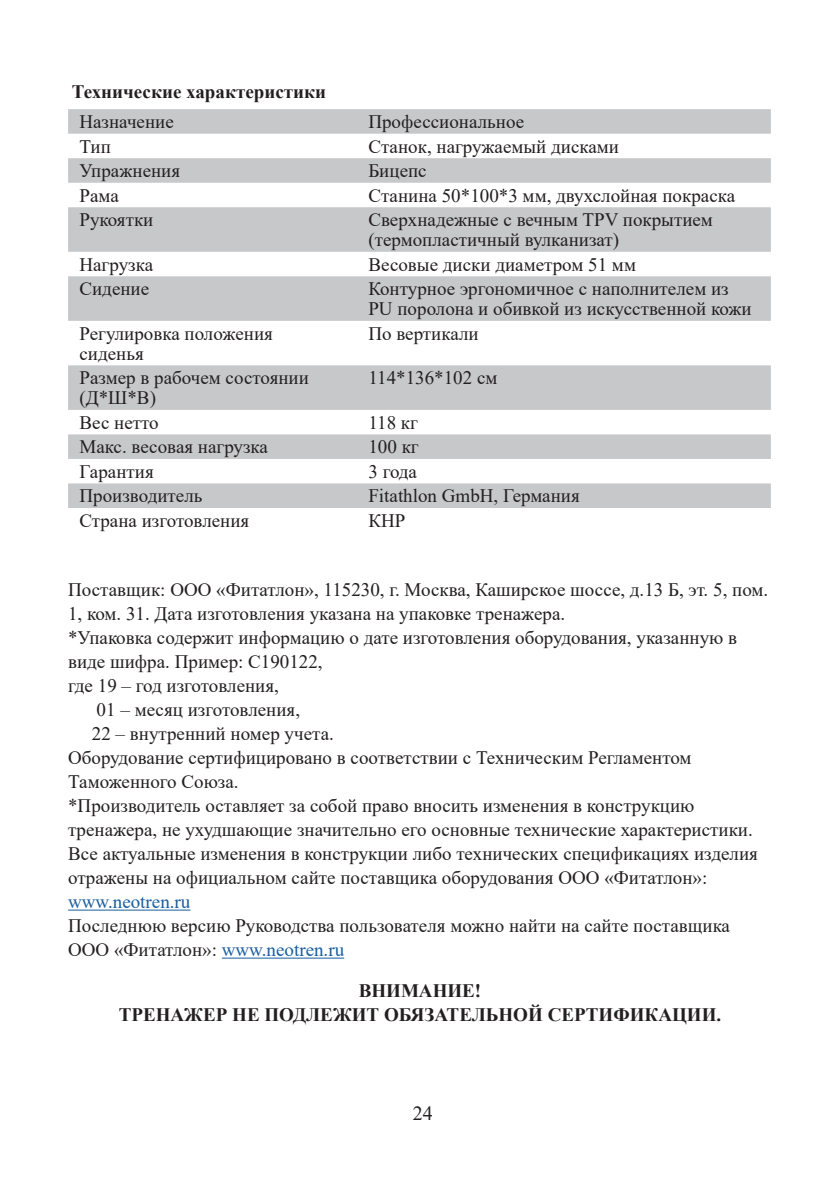
<style>
.page{position:relative;width:840px;height:1191px;background:#fff}
.page>*{position:absolute;margin:0;border:0;box-sizing:border-box;transform-origin:0 0}
.t1{font:20px "Times New Roman";color:#231f20}
.t2{font:19px/20px "Times New Roman";color:#231f20}
.t3{font:700 19px/24px "Times New Roman";color:#231f20;text-align:center}
.t4{font:19px "Times New Roman";color:#175d9e}
.s1{color:#175d9e}
</style>
<div class="page">
<svg style="left:68px;top:109px;width:702px;height:399px;fill:#c7c8ca"></svg>
<hr style="left:68px;top:909px;width:122px;height:1px;background:#175d9e">
<hr style="left:222px;top:957px;width:122px;height:1px;background:#175d9e">
<p class="t3" style="left:72px;top:79px;width:255px">Технические характеристики</p>
<p class="t2" style="left:79px;top:111px;width:96px">Назначение</p>
<p class="t2" style="left:368px;top:111px;width:157px">Профессиональное</p>
<p class="t2" style="left:79px;top:136px;width:33px">Тип</p>
<p class="t2" style="left:368px;top:136px;width:252px">Cтанок, нагружаемый дисками</p>
<p class="t2" style="left:79px;top:160px;width:102px">Упражнения</p>
<p class="t2" style="left:368px;top:160px;width:60px">Бицепс</p>
<p class="t2" style="left:79px;top:185px;width:41px">Рама</p>
<p class="t2" style="left:368px;top:185px;width:368px">Cтанина 50*100*3 мм, двухслойная покраска</p>
<p class="t2" style="left:79px;top:209px;width:75px">Рукоятки</p>
<p class="t2" style="left:368px;top:209px;width:346px">Сверхнадежные с вечным TPV покрытием (термопластичный вулканизат)</p>
<p class="t2" style="left:79px;top:254px;width:75px">Нагрузка</p>
<p class="t2" style="left:368px;top:254px;width:269px">Весовые диски диаметром 51 мм</p>
<p class="t2" style="left:79px;top:278px;width:71px">Сидение</p>
<p class="t2" style="left:368px;top:278px;width:384px">Контурное эргономичное с наполнителем из<br>PU поролона и обивкой из искусственной кожи</p>
<p class="t2" style="left:79px;top:323px;width:195px">Регулировка положения сиденья</p>
<p class="t2" style="left:368px;top:323px;width:112px">По вертикали</p>
<p class="t2" style="left:79px;top:367px;width:231px">Размер в рабочем состоянии (Д*Ш*В)</p>
<p class="t2" style="left:368px;top:367px;width:131px">114*136*102 см</p>
<p class="t2" style="left:79px;top:412px;width:81px">Вес нетто</p>
<p class="t2" style="left:368px;top:412px;width:51px">118 кг</p>
<p class="t2" style="left:79px;top:436px;width:190px">Макс. весовая нагрузка</p>
<p class="t2" style="left:368px;top:436px;width:52px">100 кг</p>
<p class="t2" style="left:79px;top:461px;width:76px">Гарантия</p>
<p class="t2" style="left:368px;top:461px;width:50px">3 года</p>
<p class="t2" style="left:79px;top:485px;width:124px">Производитель</p>
<p class="t2" style="left:368px;top:485px;width:213px">Fitathlon GmbH, Германия</p>
<p class="t2" style="left:79px;top:510px;width:171px">Страна изготовления</p>
<p class="t2" style="left:368px;top:510px;width:38px">КНР</p>
<p class="t2" style="left:68px;top:579px;width:701px">Поставщик: ООО «Фитатлон», 115230, г. Москва, Каширское шоссе, д.13 Б, эт. 5, пом.</p>
<p class="t2" style="left:68px;top:603px;width:498px">1, ком. 31. Дата изготовления указана на упаковке тренажера.</p>
<p class="t2" style="left:68px;top:627px;width:670px">*Упаковка содержит информацию о дате изготовления оборудования, указанную в</p>
<p class="t2" style="left:68px;top:651px;width:256px">виде шифра. Пример: С190122,</p>
<p class="t2" style="left:68px;top:675px;width:212px">где 19 – год изготовления,</p>
<p class="t2" style="left:97px;top:699px;width:205px">01 – месяц изготовления,</p>
<p class="t2" style="left:92px;top:723px;width:243px">22 – внутренний номер учета.</p>
<p class="t2" style="left:68px;top:747px;width:624px">Оборудование сертифицировано в соответствии с Техническим Регламентом</p>
<p class="t2" style="left:68px;top:771px;width:172px">Таможенного Союза.</p>
<p class="t2" style="left:68px;top:795px;width:627px">*Производитель оставляет за собой право вносить изменения в конструкцию</p>
<p class="t2" style="left:68px;top:819px;width:686px">тренажера, не ухудшающие значительно его основные технические характеристики.</p>
<p class="t2" style="left:68px;top:843px;width:691px">Все актуальные изменения в конструкции либо технических спецификациях изделия</p>
<p class="t2" style="left:68px;top:867px;width:640px">отражены на официальном сайте поставщика оборудования ООО «Фитатлон»:</p>
<p class="t4" style="left:68px;top:888px;width:124px">www.neotren.ru</p>
<p class="t2" style="left:68px;top:913px;width:663px;line-height:24px">Последнюю версию Руководства пользователя можно найти на сайте поставщика<br>ООО «Фитатлон»: <span class="s1">www.neotren.ru</span></p>
<p class="t3" style="left:119px;top:978px;width:603px">ВНИМАНИЕ!<br>ТРЕНАЖЕР НЕ ПОДЛЕЖИТ ОБЯЗАТЕЛЬНОЙ СЕРТИФИКАЦИИ.</p>
<p class="t1" style="left:412px;top:1099px;width:21px">24</p>
</div>
